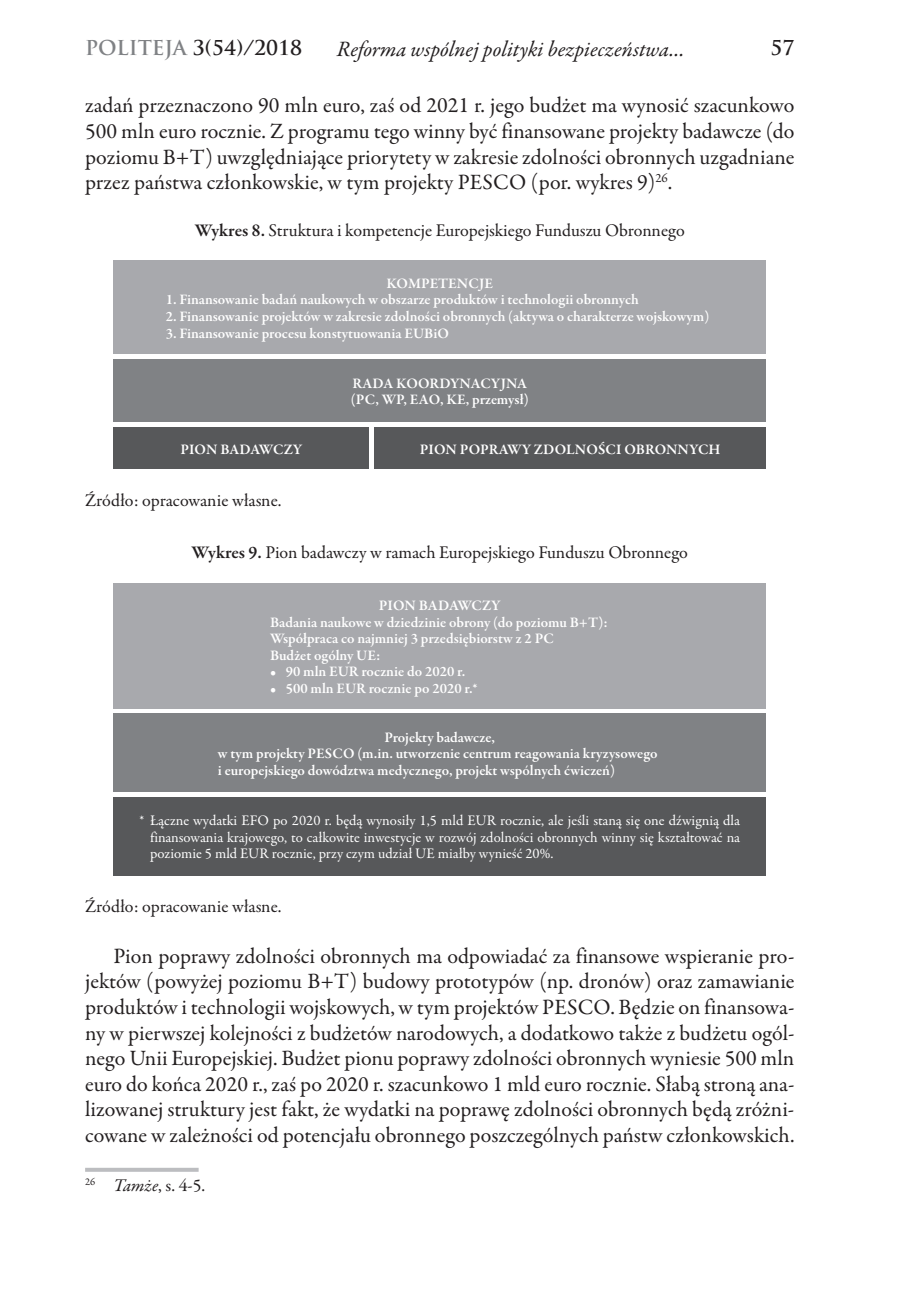
<style>
.page{position:relative;width:908px;height:1304px;background:#fff}
.page>*{position:absolute;margin:0;border:0;box-sizing:border-box;transform-origin:0 0}
.t1{font:22px/25.6px "Garamond Premr Pro";color:#231f20;text-align:justify}
.t2{font:italic 22px "Garamond Premr Pro";color:#231f20}
.t3{font:700 20px "Trajan Pro";color:#231f20}
.t4{font:18px "Garamond Premr Pro";letter-spacing:-.005em;color:#231f20}
.t5{font:600 14.8px/16.6px "Garamond Premr Pro";color:#fff}
.t6{font:14.8px/16.6px "Garamond Premr Pro";color:#fff;text-align:justify}
.s1{color:#808285}
.s2{font-weight:600}
.s3{font-style:italic}
</style>
<div class="page">
<hr style="left:85px;top:1168px;width:113px;height:4px;background:#bcbdc0">
<div style="left:113px;top:260px;width:652px;height:94px;background:#a8a9ad"></div>
<div style="left:113px;top:360px;width:652px;height:62px;background:#808285"></div>
<div style="left:113px;top:427px;width:256px;height:42px;background:#57585a"></div>
<div style="left:374px;top:427px;width:391px;height:42px;background:#57585a"></div>
<div style="left:113px;top:583px;width:652px;height:126px;background:#a8a9ad"></div>
<div style="left:113px;top:714px;width:652px;height:78px;background:#808285"></div>
<div style="left:113px;top:797px;width:652px;height:78px;background:#57585a"></div>
<p class="t3" style="left:85px;top:35px;width:218px"><span class="s1">POLITEJA</span> 3(54)/2018</p>
<p class="t2" style="left:336px;top:35px;width:349px">Reforma wspólnej polityki bezpieczeństwa…</p>
<p class="t3" style="left:770px;top:35px;width:25px">57</p>
<p class="t1" style="left:85px;top:93px;width:710px">zadań przeznaczono 90 mln euro, zaś od 2021 r. jego budżet ma wynosić szacunkowo 500 mln euro rocznie. Z programu tego winny być finansowane projekty badawcze (do poziomu B+T) uwzględniające priorytety w zakresie zdolności obronnych uzgadniane przez państwa członkowskie, w tym projekty PESCO (por. wykres 9)<sup>26</sup>.</p>
<p class="t4" style="left:195px;top:219px;width:491px"><span class="s2">Wykres 8.</span> Struktura i kompetencje Europejskiego Funduszu Obronnego</p>
<p class="t5" style="left:386px;top:275px;width:108px">KOMPETENCJE</p>
<p class="t5" style="left:166px;top:292px;width:474px">1. Finansowanie badań naukowych w obszarze produktów i technologii obronnych</p>
<p class="t5" style="left:166px;top:308px;width:544px">2. Finansowanie projektów w zakresie zdolności obronnych (aktywa o charakterze wojskowym)</p>
<p class="t5" style="left:166px;top:325px;width:284px">3. Finansowanie procesu konstytuowania EUBiO</p>
<p class="t5" style="left:351px;top:375px;width:179px">RADA KOORDYNACYJNA (PC, WP, EAO, KE, przemysł)</p>
<p class="t5" style="left:180px;top:441px;width:123px">PION BADAWCZY</p>
<p class="t5" style="left:420px;top:441px;width:302px">PION POPRAWY ZDOLNOŚCI OBRONNYCH</p>
<p class="t4" style="left:85px;top:489px;width:198px">Źródło: opracowanie własne.</p>
<p class="t4" style="left:191px;top:541px;width:497px"><span class="s2">Wykres 9.</span> Pion badawczy w ramach Europejskiego Funduszu Obronnego</p>
<p class="t5" style="left:270px;top:597px;width:339px;text-indent:109px">PION BADAWCZY<br>Badania naukowe w dziedzinie obrony (do poziomu B+T):<br>Współpraca co najmniej 3 przedsiębiorstw z 2 PC<br>Budżet ogólny UE:</p>
<p class="t5" style="left:270px;top:664px;width:196px">• 90 mln EUR rocznie do 2020 r.</p>
<p class="t5" style="left:270px;top:680px;width:208px">• 500 mln EUR rocznie po 2020 r.*</p>
<p class="t5" style="left:218px;top:729px;width:441px;text-indent:166px">Projekty badawcze,<br>w tym projekty PESCO (m.in. utworzenie centrum reagowania kryzysowego i europejskiego dowództwa medycznego, projekt wspólnych ćwiczeń)</p>
<p class="t6" style="left:150px;top:813px;width:591px;text-indent:-10px">* Łączne wydatki EFO po 2020 r. będą wynosiły 1,5 mld EUR rocznie, ale jeśli staną się one dźwignią dla finansowania krajowego, to całkowite inwestycje w rozwój zdolności obronnych winny się kształtować na poziomie 5 mld EUR rocznie, przy czym udział UE miałby wynieść 20%.</p>
<p class="t4" style="left:85px;top:895px;width:198px">Źródło: opracowanie własne.</p>
<p class="t1" style="left:85px;top:944px;width:710px;text-indent:28px">Pion poprawy zdolności obronnych ma odpowiadać za finansowe wspieranie pro&shy;jektów (powyżej poziomu B+T) budowy prototypów (np. dronów) oraz zamawianie produktów i technologii wojskowych, w tym projektów PESCO. Będzie on finansowa&shy;ny w pierwszej kolejności z budżetów narodowych, a dodatkowo także z budżetu ogól&shy;nego Unii Europejskiej. Budżet pionu poprawy zdolności obronnych wyniesie 500 mln euro do końca 2020 r., zaś po 2020 r. szacunkowo 1 mld euro rocznie. Słabą stroną ana&shy;lizowanej struktury jest fakt, że wydatki na poprawę zdolności obronnych będą zróżni&shy;cowane w zależności od potencjału obronnego poszczególnych państw członkowskich.</p>
<p class="t4" style="left:85px;top:1174px;width:121px"><sup>26</sup> <span class="s3">Tamże</span>, s. 4-‑ 5.</p>
</div>
